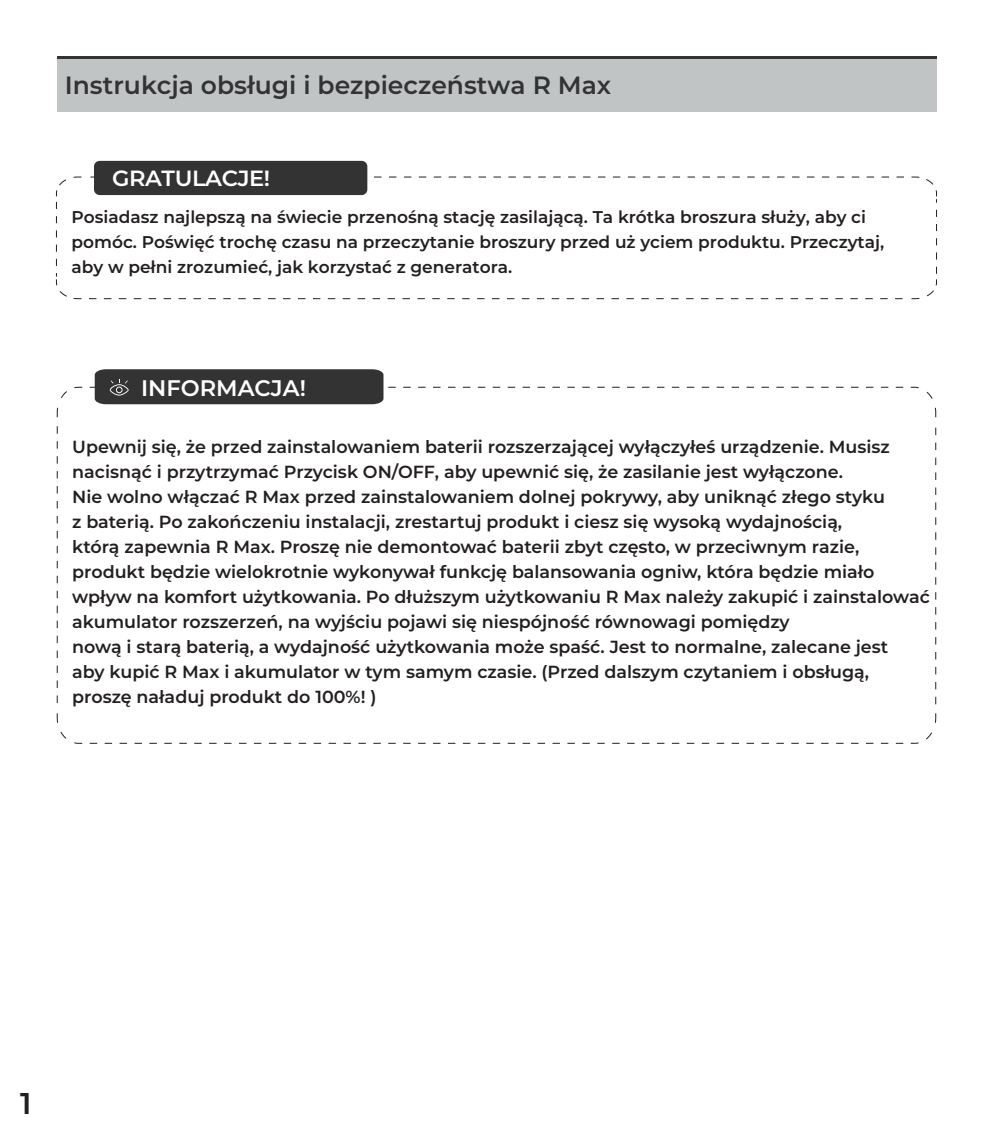
<style>
.page{position:relative;width:993px;height:1134px;background:#fff}
.page>*{position:absolute;margin:0;border:0;box-sizing:border-box;transform-origin:0 0}
.t1{font:600 30px "Montserrat";color:#231f20}
.t2{font:600 25px "Montserrat";color:#333334}
.t3{font:600 22.5px "Montserrat";color:#fff}
.t4{font:600 22px "Montserrat";letter-spacing:-.02em;color:#fff}
.t5{font:600 17.5px/25px "Montserrat";color:#231f20}
.t6{font:600 17px/25px "Montserrat";color:#231f20}
</style>
<div class="page">
<svg style="left:56px;top:386px;width:880px;height:358px"></svg>
<div style="left:57px;top:58px;width:878px;height:54px;background:#c1c4c5"></div>
<hr style="left:57px;top:57px;width:879px;height:2px;background:#333334">
<svg style="left:55px;top:176px;width:882px;height:124px"></svg>
<div style="left:94px;top:161px;width:273px;height:34px;background:#333334;border-radius:6px"></div>
<svg style="left:86px;top:369px;width:816px;height:35px"></svg>
<h2 class="t2" style="left:65px;top:68px;width:547px">Instrukcja obsługi i bezpieczeństwa R Max</h2>
<p class="t4" style="left:112px;top:163px;width:159px">GRATULACJE!</p>
<p class="t6" style="left:71px;top:204px;width:814px">Posiadasz najlepszą na świecie przenośną stację zasilającą. Ta krótka broszura służy, aby ci pomóc. Poświęć trochę czasu na przeczytanie broszury przed uż yciem produktu. Przeczytaj, aby w pełni zrozumieć, jak korzystać z generatora.</p>
<p class="t3" style="left:141px;top:372px;width:166px">INFORMACJA!</p>
<p class="t5" style="left:72px;top:434px;width:859px">Upewnij się, że przed zainstalowaniem baterii rozszerzającej wyłączyłeś urządzenie. Musisz nacisnąć i przytrzymać Przycisk ON/OFF, aby upewnić się, że zasilanie jest wyłączone.<br>Nie wolno włączać R Max przed zainstalowaniem dolnej pokrywy, aby uniknąć złego styku<br>z baterią. Po zakończeniu instalacji, zrestartuj produkt i ciesz się wysoką wydajnością,<br>którą zapewnia R Max. Proszę nie demontować baterii zbyt często, w przeciwnym razie, produkt będzie wielokrotnie wykonywał funkcję balansowania ogniw, która będzie miało wpływ na komfort użytkowania. Po dłuższym użytkowaniu R Max należy zakupić i zainstalować akumulator rozszerzeń, na wyjściu pojawi się niespójność równowagi pomiędzy<br>nową i starą baterią, a wydajność użytkowania może spaść. Jest to normalne, zalecane jest<br>aby kupić R Max i akumulator w tym samym czasie. (Przed dalszym czytaniem i obsługą, proszę naładuj produkt do 100%! )</p>
<h1 class="t1" style="left:20px;top:1082px;width:13px">1</h1>
</div>
